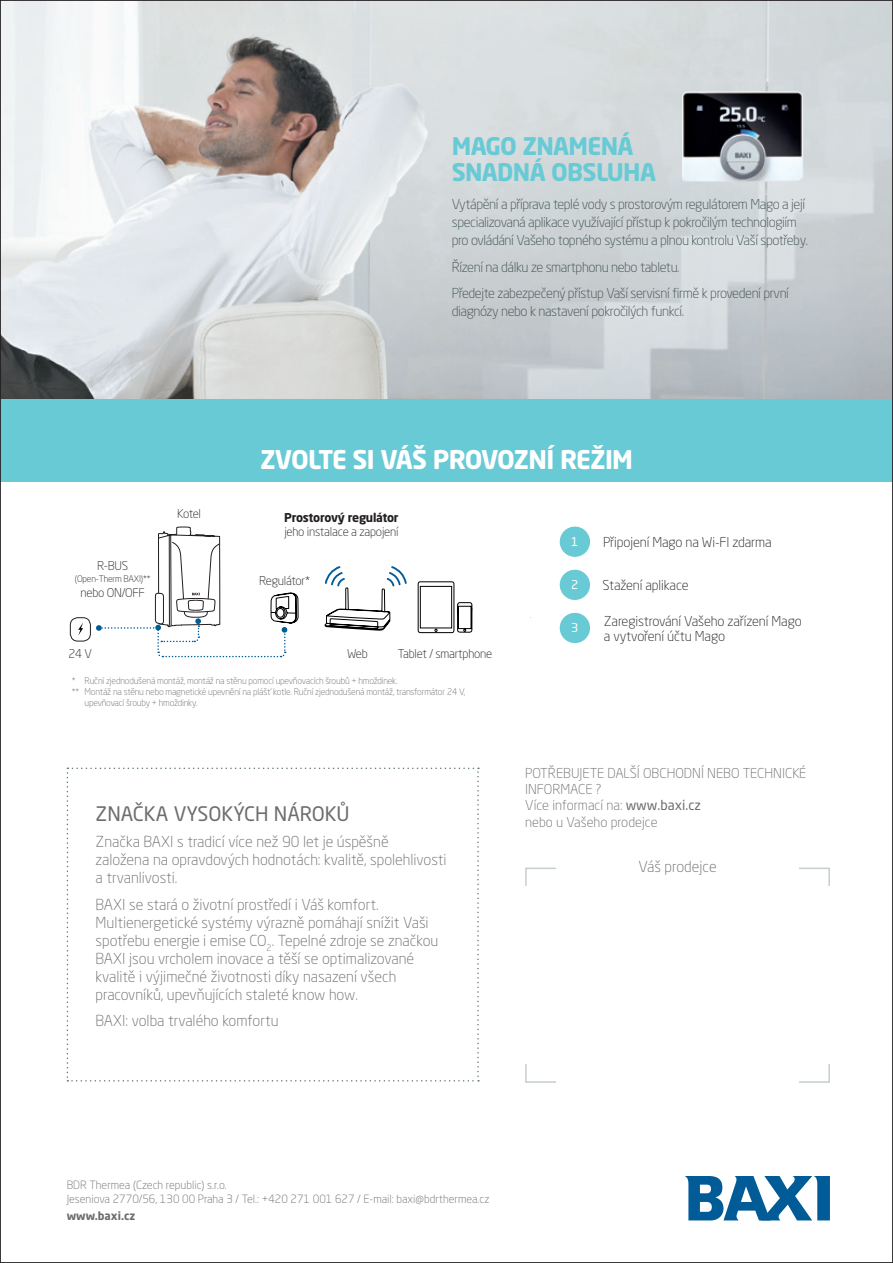
<style>
.page{position:relative;width:893px;height:1263px;background:#fff}
.page>*{position:absolute;margin:0;border:0;box-sizing:border-box;transform-origin:0 0}
.Texte_explicatif_T{font:700 25.5px "Neo Sans Pro";letter-spacing:-.03em;color:#fff}
.Texte_explicatif_T-2{font:700 24px/25.5px "Neo Sans Pro";letter-spacing:-.03em;color:#67cad5}
.Texte_explicatif_T-3{font:19.8px "Neo Sans Pro";color:#6c6d70}
.Texte_explicatif_T-4{font:300 15px/18px "Neo Sans Pro";color:#6c6d70}
.Texte_explicatif_T-5{font:300 13.5px/18px "Neo Sans Pro";letter-spacing:-.03em;color:#3e4f4f}
.Texte_explicatif_T-6{font:300 13.5px/16.2px "Neo Sans Pro";color:#6c6d70}
.Texte_explicatif_T-7{font:300 13.5px/15px "Neo Sans Pro";letter-spacing:-.01em;color:#231f20}
.Texte_explicatif_T-8{font:300 12px "Neo Sans Pro";letter-spacing:-.02em;color:#231f20}
.Texte_explicatif_T-9{font:700 12px "Neo Sans Pro";letter-spacing:-.02em;color:#231f20}
.Texte_explicatif_T-10{font:12px "Neo Sans Pro";color:#fff}
.Texte_explicatif_T-11{font:300 11.25px/13.5px "Neo Sans Pro";color:#6c6d70}
.Texte_explicatif_T-12{font:700 11.25px "Neo Sans Pro";color:#6c6d70}
.Texte_explicatif_T-13{font:300 9px/10.8px "Neo Sans Pro";letter-spacing:-.02em;color:#6c6d70}
.Texte_explicatif_T-14{font:300 9px "Neo Sans Pro";letter-spacing:-.02em;color:#231f20}
.s1{font-weight:400}
</style>
<div class="page">
<img style="left:2px;top:2px;width:889px;height:397px">
<div style="left:560px;top:526px;width:30px;height:31px;background:#67cad5;border-radius:50%"></div>
<div style="left:560px;top:570px;width:30px;height:30px;background:#67cad5;border-radius:50%"></div>
<div style="left:560px;top:613px;width:30px;height:30px;background:#67cad5;border-radius:50%"></div>
<img style="left:682px;top:91px;width:121px;height:91px">
<svg style="left:684px;top:1176px;width:146px;height:44px"></svg>
<svg style="left:67px;top:526px;width:412px;height:556px"></svg>
<div style="left:0;top:399px;width:893px;height:83px;background:#67cad5"></div>
<p class="Texte_explicatif_T-2" style="left:452px;top:133px;width:206px">MAGO ZNAMENÁ<br>SNADNÁ OBSLUHA</p>
<p class="Texte_explicatif_T-5" style="left:452px;top:195px;width:358px">Vytápění a příprava teplé vody s prostorovým regulátorem Mago a její specializovaná aplikace využívající přístup k pokročilým technologiím pro ovládání Vašeho topného systému a plnou kontrolu Vaší spotřeby.</p>
<p class="Texte_explicatif_T-5" style="left:452px;top:258px;width:229px">Řízení na dálku ze smartphonu nebo tabletu.</p>
<p class="Texte_explicatif_T-5" style="left:452px;top:284px;width:339px">Předejte zabezpečený přístup Vaší servisní firmě k provedení první diagnózy nebo k nastavení pokročilých funkcí.</p>
<p class="Texte_explicatif_T-8" style="left:97px;top:559px;width:33px">R-BUS</p>
<p class="Texte_explicatif_T-14" style="left:75px;top:574px;width:77px">(Open-Therm BAXI)**</p>
<p class="Texte_explicatif_T-8" style="left:81px;top:586px;width:66px">nebo ON/OFF</p>
<p class="Texte_explicatif_T-8" style="left:177px;top:507px;width:25px">Kotel</p>
<p class="Texte_explicatif_T" style="left:260px;top:443px;width:374px">ZVOLTE SI VÁŠ PROVOZNÍ REŽIM</p>
<p class="Texte_explicatif_T-9" style="left:284px;top:510px;width:116px">Prostorový regulátor</p>
<p class="Texte_explicatif_T-8" style="left:284px;top:524px;width:116px">jeho instalace a zapojení</p>
<p class="Texte_explicatif_T-8" style="left:259px;top:574px;width:52px">Regulátor*</p>
<p class="Texte_explicatif_T-10" style="left:571px;top:534px;width:9px">1</p>
<p class="Texte_explicatif_T-7" style="left:603px;top:534px;width:170px">Připojení Mago na Wi-FI zdarma</p>
<p class="Texte_explicatif_T-10" style="left:571px;top:577px;width:9px">2</p>
<p class="Texte_explicatif_T-7" style="left:603px;top:577px;width:88px">Stažení aplikace</p>
<p class="Texte_explicatif_T-7" style="left:604px;top:613px;width:199px">Zaregistrování Vašeho zařízení Mago a vytvoření účtu Mago</p>
<p class="Texte_explicatif_T-10" style="left:571px;top:620px;width:9px">3</p>
<p class="Texte_explicatif_T-8" style="left:69px;top:646px;width:25px">24 V</p>
<p class="Texte_explicatif_T-8" style="left:398px;top:646px;width:96px">Tablet / smartphone</p>
<p class="Texte_explicatif_T-8" style="left:347px;top:646px;width:22px">Web</p>
<p class="Texte_explicatif_T-13" style="left:72px;top:675px;width:327px">* Ruční zjednodušená montáž, montáž na stěnu pomocí upevňovacích šroubů + hmoždinek.</p>
<p class="Texte_explicatif_T-13" style="left:85px;top:686px;width:382px;text-indent:-13px">** Montáž na stěnu nebo magnetické upevnění na plášť kotle. Ruční zjednodušená montáž, transformátor 24 V, upevňovací šrouby + hmoždinky.</p>
<p class="Texte_explicatif_T-3" style="left:96px;top:801px;width:256px">ZNAČKA VYSOKÝCH NÁROKŮ</p>
<p class="Texte_explicatif_T-4" style="left:96px;top:833px;width:352px">Značka BAXI s tradicí více než 90 let je úspěšně<br>založena na opravdových hodnotách: kvalitě, spolehlivosti a trvanlivosti.</p>
<p class="Texte_explicatif_T-4" style="left:96px;top:895px;width:344px">BAXI se stará o životní prostředí i Váš komfort.<br>Multienergetické systémy výrazně pomáhají snížit Vaši spotřebu energie i emise CO<sub>2</sub>. Tepelné zdroje se značkou BAXI jsou vrcholem inovace a těší se optimalizované kvalitě i výjimečné životnosti díky nasazení všech pracovníků, upevňujících staleté know how.</p>
<p class="Texte_explicatif_T-4" style="left:96px;top:1012px;width:185px">BAXI: volba trvalého komfortu</p>
<p class="Texte_explicatif_T-6" style="left:525px;top:765px;width:283px">POTŘEBUJETE DALŠÍ OBCHODNÍ NEBO TECHNICKÉ<br>INFORMACE ?</p>
<p class="Texte_explicatif_T-6" style="left:525px;top:797px;width:177px">Více informací na: <span class="s1">www.baxi.cz </span>nebo u Vašeho prodejce</p>
<p class="Texte_explicatif_T-4" style="left:638px;top:857px;width:80px">Váš prodejce</p>
<p class="Texte_explicatif_T-11" style="left:67px;top:1178px;width:424px">BDR Thermea (Czech republic) s.r.o.<br>Jeseniova 2770/56, 130 00 Praha 3 / Tel.: +420 271 001 627 / E-mail: baxi@bdrthermea.cz</p>
<p class="Texte_explicatif_T-12" style="left:67px;top:1209px;width:70px">www.baxi.cz</p>
</div>
